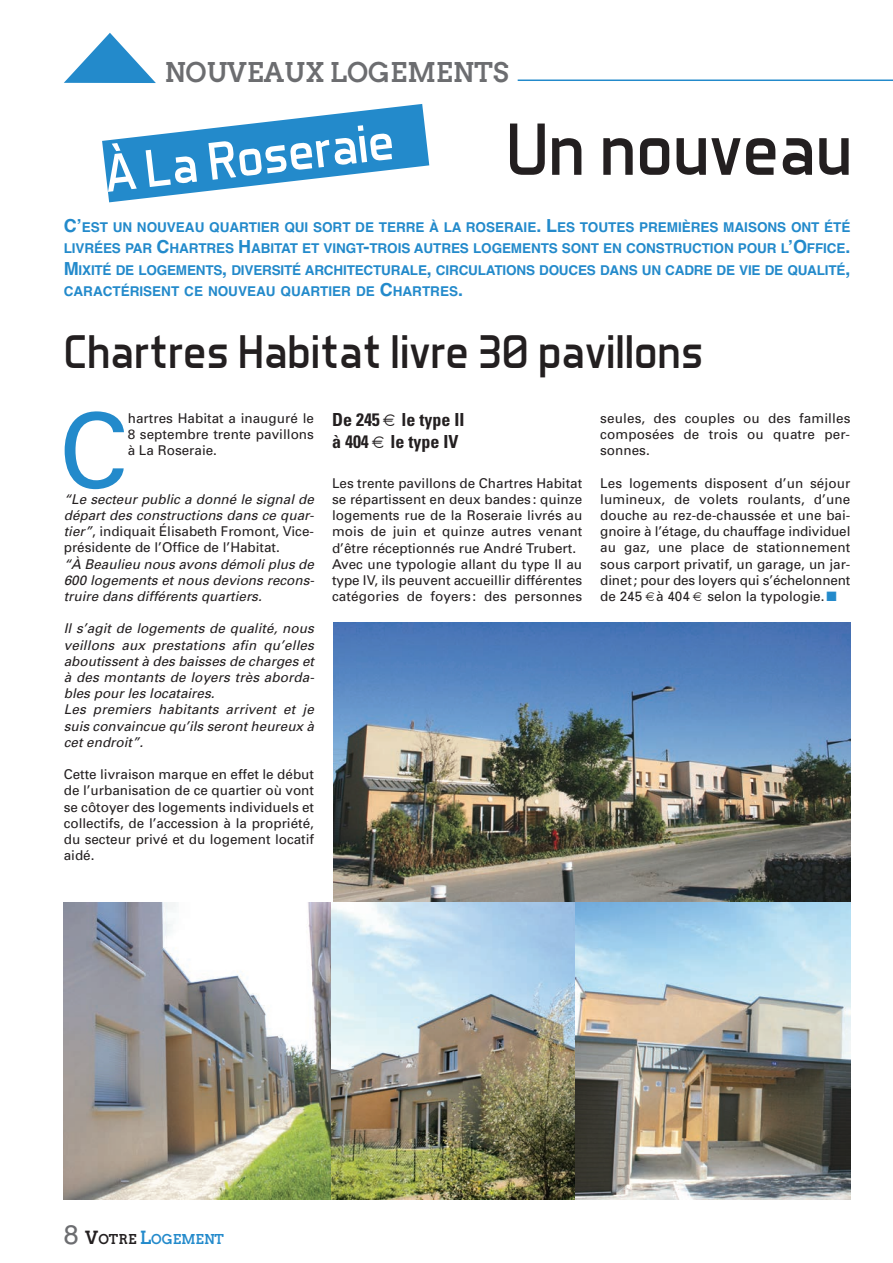
<style>
.page{position:relative;width:893px;height:1263px;background:#fff}
.page>*{position:absolute;margin:0;border:0;box-sizing:border-box;transform-origin:0 0}
.t1{font:103.35px "Univers";color:#238acb}
.t2{font:75px "Aero Matics";color:#231f20}
.t3{font:54px "Aero Matics";color:#fff}
.t4{font:48px "Aero Matics";color:#231f20}
.t5{font:700 27px "Twentytwelve Slab";color:#6c6d70}
.t6{font:700 condensed 18px/21.6px "Univers";color:#231f20}
.t7{font:13.5px/16.2px "Univers";color:#231f20;text-align:justify}
.t8{font:italic 13.5px/16.2px "Univers";letter-spacing:.005em;color:#231f20}
.t9{font:700 13.5px/21.6px "Helvetica";color:#238acb;text-align:justify}
.t10{font:700 13.5px "Twentytwelve Slab";color:#238acb}
.s1{font-size:18px}
.s2{font-style:normal}
.s3{color:#238acb}
.s4{font-family:"Helvetica";font-weight:400;font-size:27px;color:#6c6d70}
.s5{font-size:18px;color:#231f20}
.s6{color:#231f20}
</style>
<div class="page">
<hr style="left:518px;top:80px;width:375px;height:1px;background:#238acb">
<svg style="left:64px;top:33px;width:92px;height:50px"></svg>
<svg style="left:102px;top:104px;width:327px;height:98px"></svg>
<img style="left:334px;top:623px;width:516px;height:279px">
<img style="left:64px;top:902px;width:267px;height:297px">
<img style="left:331px;top:902px;width:245px;height:297px">
<img style="left:576px;top:902px;width:274px;height:297px">
<h3 class="t5" style="left:164px;top:57px;width:346px">NOUVEAUX LOGEMENTS</h3>
<h3 class="t3" style="left:104px;top:156px;width:291px;rotate:-7deg">À La Roseraie</h3>
<h2 class="t2" style="left:506px;top:124px;width:347px">Un nouveau</h2>
<p class="t9" style="left:64px;top:217px;width:788px"><span class="s1">C’</span>EST UN NOUVEAU QUARTIER QUI SORT DE TERRE À LA ROSERAIE<span class="s1">. L</span>ES TOUTES PREMIÈRES MAISONS ONT ÉTÉ LIVRÉES PAR <span class="s1">C</span>HARTRES <span class="s1">H</span>ABITAT ET VINGT<span class="s1">-</span>TROIS AUTRES LOGEMENTS SONT EN CONSTRUCTION POUR L<span class="s1">’O</span>FFICE<span class="s1">.<br>M</span>IXITÉ DE LOGEMENTS<span class="s1">,</span> DIVERSITÉ ARCHITECTURALE<span class="s1">,</span> CIRCULATIONS DOUCES DANS UN CADRE DE VIE DE QUALITÉ<span class="s1">, </span>CARACTÉRISENT CE NOUVEAU QUARTIER DE <span class="s1">C</span>HARTRES<span class="s1">.</span></p>
<h3 class="t4" style="left:64px;top:335px;width:641px">Chartres Habitat livre 30 pavillons</h3>
<h1 class="t1" style="left:59px;top:413px;width:70px">C</h1>
<p class="t7" style="left:128px;top:411px;width:188px">hartres Habitat a inauguré le 8 septembre trente pavillons à La Roseraie.</p>
<p class="t8" style="left:64px;top:492px;width:254px">“Le secteur public a donné le signal de départ des constructions dans ce quar&shy;tier”<span class="s2">, indiquait Élisabeth Fromont, Vice&shy;présidente de l’Office de l’Habitat.</span></p>
<p class="t8" style="left:64px;top:557px;width:254px;text-align:justify">“À Beaulieu nous avons démoliplus de 600 logements et nous devions recons&shy;truire dans différents quartiers.</p>
<p class="t8" style="left:64px;top:622px;width:254px">Il s’agit de logements de qualité, nous veillons aux prestations afin qu’elles aboutissentà des baisses de charges et à des montants de loyers très aborda&shy;bles pour les locataires.<br>Les premiers habitants arrivent et je suis convaincue qu’ils serontheureux à cet endroit”.</p>
<p class="t7" style="left:64px;top:768px;width:252px">Cette livraison marque en effet le début de l’urbanisation de ce quartier où vont se côtoyer des logements individuels et collectifs, de l’accession à la propriété, du secteur privé et du logement locatif aidé.</p>
<h3 class="t6" style="left:332px;top:410px;width:134px">De 245 le type II à 404 le type IV</h3>
<p class="t7" style="left:332px;top:476px;width:252px;text-align:left">Les trente pavillons de Chartres Habitat se répartissent en deux bandes: quinze logements rue de la Roseraie livrés au mois de juin et quinze autres venant d’être réceptionnés rue André Trubert.<br>Avec une typologie allant du type II au type IV, ils peuvent accueillir différentes catégories de foyers: des personnes</p>
<p class="t7" style="left:600px;top:411px;width:252px">seules, des couples ou des familles composées de trois ou quatre per&shy;sonnes.</p>
<p class="t7" style="left:600px;top:476px;width:252px">Les logements disposent d’un séjour lumineux, de volets roulants, d’une douche au rez-de-chaussée et une bai&shy;gnoire à l’étage, du chauffage individuel au gaz, une place de stationnement sous carport privatif, un garage, un jar&shy;dinet; pour des loyers qui s’échelonnent de 245 à 404</p>
<p class="t7" style="left:707px;top:589px;width:131px">selon la typologie. <span class="s3">■</span></p>
<p class="t10" style="left:64px;top:1231px;width:162px"><span class="s4">8</span> <span class="s5">V</span><span class="s6">OTRE</span> <span class="s1">L</span>OGEMENT</p>
</div>
